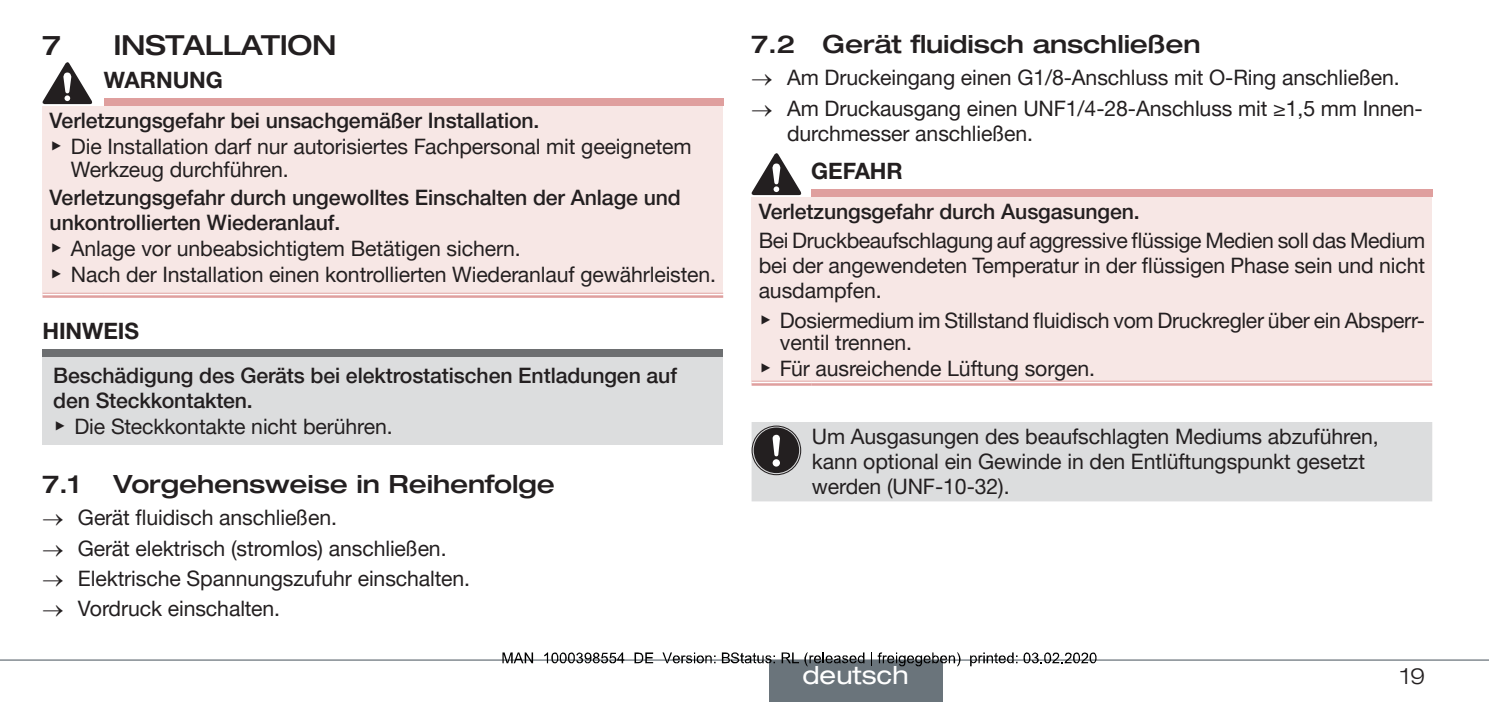
<style>
.page{position:relative;width:1489px;height:702px;background:#fff}
.page>*{position:absolute;margin:0;border:0;box-sizing:border-box;transform-origin:0 0}
.t1{font:500 expanded 27.5px "Helvetica Neue LTW1 G";letter-spacing:-.01em;color:#231f20}
.t2{font:500 expanded 25px "Helvetica Neue LTW1 G";letter-spacing:-.005em;color:#231f20}
.t3{font:expanded 25px "Helvetica Neue LTW1 G";color:#fff}
.t4{font:700 22.5px "Helvetica Neue LTW1 G";letter-spacing:-.005em;color:#231f20}
.t5{font:300 expanded 22.5px "Helvetica Neue LTW1 G";color:#231f20}
.t6{font:21.25px/25px "Helvetica Neue LTW1 G";letter-spacing:-.005em;color:#231f20}
.t7{font:500 21.25px/25.5px "Helvetica Neue LTW1 G";letter-spacing:-.005em;color:#231f20}
.s1{font-weight:500}
.s2{font-family:"Arial Unicode MS"}
.s3{font-family:"Arial Unicode MS";font-weight:400}
.s4{font-weight:400}
</style>
<div class="page">
<div style="left:104px;top:98px;width:619px;height:8px;background:#df9f9e"></div>
<div style="left:43px;top:106px;width:680px;height:189px;background:#f7e7e5"></div>
<div style="left:43px;top:293px;width:61px;height:5px;background:#fff"></div>
<div style="left:104px;top:293px;width:619px;height:5px;background:#fff"></div>
<hr style="left:43px;top:293px;width:61px;height:1px;background:#df9f9e">
<hr style="left:43px;top:295px;width:61px;height:3px;background:#df9f9e">
<hr style="left:104px;top:293px;width:619px;height:1px;background:#df9f9e">
<hr style="left:104px;top:295px;width:619px;height:3px;background:#df9f9e">
<svg style="left:43px;top:62px;width:49px;height:42px"></svg>
<div style="left:43px;top:349px;width:680px;height:8px;background:#6d6f71"></div>
<div style="left:43px;top:357px;width:680px;height:87px;background:#dcddde"></div>
<div style="left:811px;top:189px;width:620px;height:8px;background:#df9f9e"></div>
<div style="left:751px;top:197px;width:680px;height:186px;background:#f7e7e5"></div>
<div style="left:751px;top:381px;width:60px;height:5px;background:#fff"></div>
<div style="left:811px;top:381px;width:620px;height:5px;background:#fff"></div>
<hr style="left:751px;top:381px;width:60px;height:1px;background:#df9f9e">
<hr style="left:751px;top:383px;width:60px;height:3px;background:#df9f9e">
<hr style="left:811px;top:381px;width:620px;height:1px;background:#df9f9e">
<hr style="left:811px;top:383px;width:620px;height:3px;background:#df9f9e">
<svg style="left:751px;top:153px;width:50px;height:42px"></svg>
<div style="left:751px;top:422px;width:680px;height:79px;background:#dcddde"></div>
<div style="left:751px;top:425px;width:50px;height:50px;border:1px solid #231f20;border-radius:50%"></div>
<div style="left:753px;top:427px;width:46px;height:46px;background:#231f20;border-radius:50%"></div>
<div style="left:772px;top:459px;width:8px;height:7px;background:#fff;border-radius:50%"></div>
<svg style="left:772px;top:434px;width:8px;height:22px"></svg>
<hr style="left:0;top:659px;width:1488px;height:1px;background:#6a747b">
<div style="left:768px;top:660px;width:174px;height:42px;background:#6a747b"></div>
<svg style="left:502px;top:652px;width:31px;height:11px"></svg>
<svg style="left:544px;top:652px;width:80px;height:11px"></svg>
<svg style="left:634px;top:652px;width:19px;height:11px"></svg>
<svg style="left:662px;top:652px;width:53px;height:11px"></svg>
<svg style="left:722px;top:652px;width:53px;height:11px"></svg>
<svg style="left:781px;top:652px;width:83px;height:14px"></svg>
<svg style="left:871px;top:652px;width:89px;height:14px"></svg>
<svg style="left:970px;top:652px;width:47px;height:14px"></svg>
<svg style="left:1023px;top:652px;width:73px;height:11px"></svg>
<p class="t1" style="left:43px;top:28px;width:20px">7</p>
<p class="t1" style="left:113px;top:28px;width:225px">Installation</p>
<p class="t4" style="left:104px;top:66px;width:118px">WARNUNG</p>
<p class="t6" style="left:50px;top:107px;width:643px;line-height:26px"><span class="s1">Verletzungsgefahr bei unsachgemäßer Installation.<br></span><span class="s2">▶</span> Die Installation darf nur autorisiertes Fachpersonal mit geeignetem</p>
<p class="t6" style="left:71px;top:156px;width:219px">Werkzeug durchführen.</p>
<p class="t6" style="left:50px;top:185px;width:668px;line-height:25.8px"><span class="s1">Verletzungsgefahr durch ungewolltes Einschalten der Anlage und unkontrollierten Wiederanlauf.<br></span><span class="s2">▶</span> Anlage vor unbeabsichtigtem Betätigen sichern.<br><span class="s2">▶</span> Nach der Installation einen kontrollierten Wiederanlauf gewährleisten.</p>
<p class="t4" style="left:43px;top:317px;width:98px">HINWEIS</p>
<p class="t7" style="left:53px;top:362px;width:625px">Beschädigung des Geräts bei elektrostatischen Entladungen auf den Steckkontakten.<br><span class="s3">▶</span> <span class="s4">Die Steckkontakte nicht berühren.</span></p>
<p class="t2" style="left:43px;top:468px;width:39px">7.1</p>
<p class="t2" style="left:113px;top:468px;width:443px">Vorgehensweise in Reihenfolge</p>
<p class="t6" style="left:43px;top:505px;width:296px">→ Gerät fluidisch anschließen.</p>
<p class="t6" style="left:42px;top:535px;width:405px">→ Gerät elektrisch (stromlos) anschließen.</p>
<p class="t6" style="left:42px;top:566px;width:429px">→ Elektrische Spannungszufuhr einschalten.</p>
<p class="t6" style="left:42px;top:596px;width:239px">→ Vordruck einschalten.</p>
<p class="t2" style="left:751px;top:28px;width:450px">7.2 Gerät fluidisch anschließen</p>
<p class="t6" style="left:751px;top:65px;width:649px">→ Am Druckeingang einen G1/8-Anschluss mit O-Ring anschließen.</p>
<p class="t6" style="left:787px;top:95px;width:637px;text-indent:-35px">→ Am Druckausgang einen UNF1/4-28-Anschluss mit ≥1,5 mm Innen&shy;durchmesser anschließen.</p>
<p class="t4" style="left:811px;top:157px;width:93px">GEFAHR</p>
<p class="t7" style="left:758px;top:199px;width:382px">Verletzungsgefahr durch Ausgasungen.</p>
<p class="t6" style="left:758px;top:228px;width:668px;text-align:justify">Bei Druckbeaufschlagung auf aggressive flüssige Medien soll das Medium bei der angewendeten Temperatur in der flüssigen Phase sein und nicht ausdampfen.</p>
<p class="t6" style="left:780px;top:308px;width:646px;line-height:22.5px;text-indent:-21px"><span class="s2">▶</span> Dosiermedium im Stillstand fluidisch vom Druckregler über ein Absperr&shy;ventil trennen.</p>
<p class="t6" style="left:758px;top:356px;width:338px"><span class="s2">▶</span> Für ausreichende Lüftung sorgen.</p>
<p class="t6" style="left:811px;top:424px;width:568px">Um Ausgasungen des beaufschlagten Mediums abzuführen, kann optional ein Gewinde in den Entlüftungspunkt gesetzt werden (UNF-10-32).</p>
<p class="t3" style="left:802px;top:659px;width:108px">deutsch</p>
<p class="t5" style="left:1399px;top:661px;width:27px">19</p>
</div>
